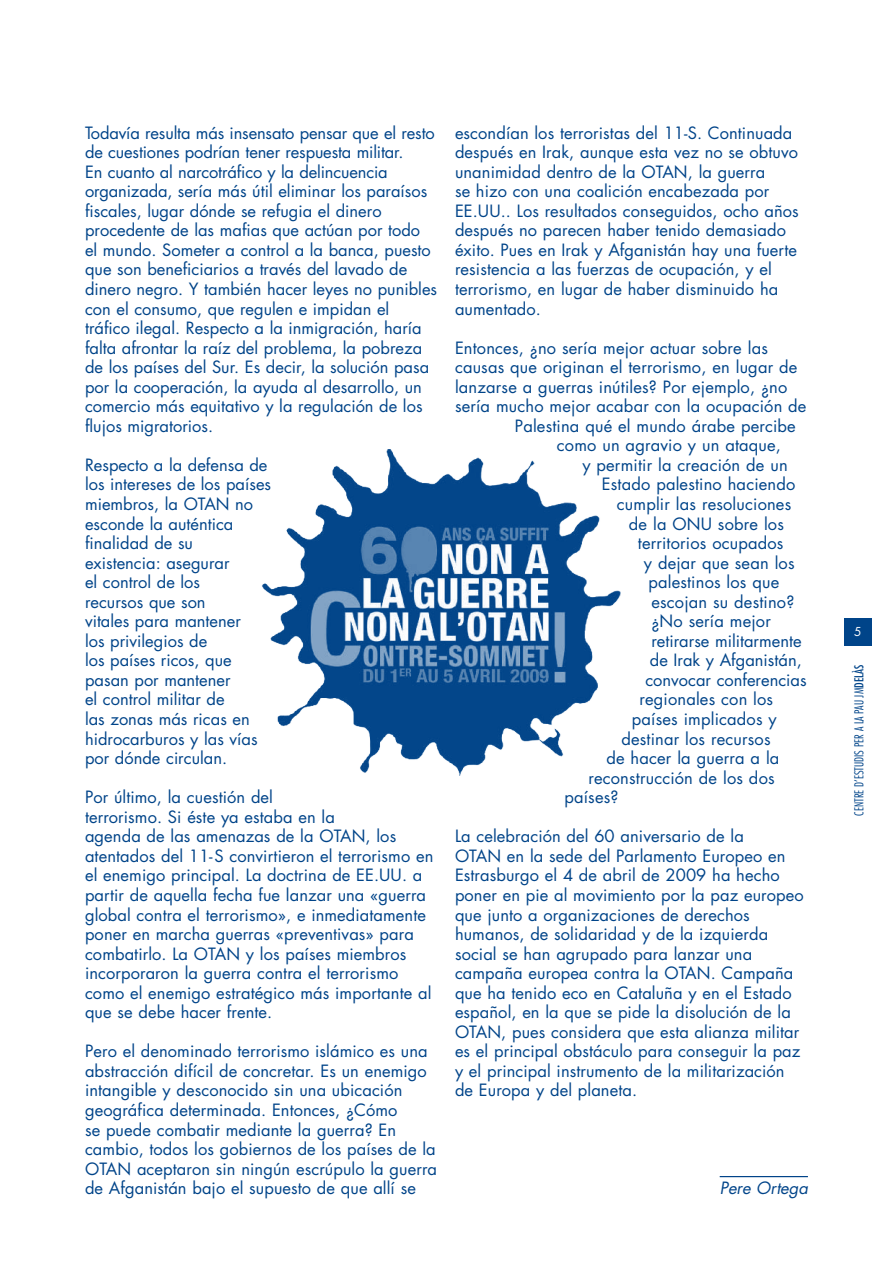
<style>
.page{position:relative;width:893px;height:1263px;background:#fff}
.page>*{position:absolute;margin:0;border:0;box-sizing:border-box;transform-origin:0 0}
.t1{font:16.5px/19.5px "Futura";letter-spacing:.005em;color:#004489}
.t2{font:italic 16.5px "Futura";color:#004489}
.t3{font:300 condensed 12px "Futura";color:#004489}
.s1{font-weight:400}
</style>
<div class="page">
<div style="left:844px;top:618px;width:28px;height:28px;background:#004489"></div>
<hr style="left:720px;top:1176px;width:88px;height:1px;background:#004489">
<img style="left:262px;top:450px;width:359px;height:326px">
<p class="t1" style="left:85px;top:123px;width:354px">Todavía resulta más insensato pensar que el resto de cuestiones podrían tener respuesta militar.<br>En cuanto al narcotráfico y la delincuencia organizada, sería más útil eliminar los paraísos fiscales, lugar dónde se refugia el dinero procedente de las mafias que actúan por todo<br>el mundo. Someter a control a la banca, puesto que son beneficiarios a través del lavado de dinero negro. Y también hacer leyes no punibles con el consumo, que regulen e impidan el tráfico ilegal. Respecto a la inmigración, haría falta afrontar la raíz del problema, la pobreza de los países del Sur. Es decir, la solución pasa por la cooperación, la ayuda al desarrollo, un comercio más equitativo y la regulación de los flujos migratorios.</p>
<p class="t1" style="left:85px;top:455px;width:188px">Respecto a la defensa de los intereses de los países miembros, la OTAN no esconde la auténtica finalidad de su existencia: asegurar<br>el control de los<br>recursos que son<br>vitales para mantener<br>los privilegios de<br>los países ricos, que pasan por mantener<br>el control militar de<br>las zonas más ricas en hidrocarburos y las vías por dónde circulan.</p>
<p class="t1" style="left:85px;top:788px;width:350px">Por último, la cuestión del<br>terrorismo. Si éste ya estaba en la<br>agenda de las amenazas de la OTAN, los atentados del 11-S convirtieron el terrorismo en el enemigo principal. La doctrina de EE.UU. a partir de aquella fecha fue lanzar una «guerra global contra el terrorismo», e inmediatamente poner en marcha guerras «preventivas» para combatirlo. La OTAN y los países miembros incorporaron la guerra contra el terrorismo como el enemigo estratégico más importante al que se debe hacer frente.</p>
<p class="t1" style="left:85px;top:1042px;width:354px">Pero el denominado terrorismo islámico es una abstracción difícil de concretar. Es un enemigo intangible y desconocido sin una ubicación geográfica determinada. Entonces, ¿Cómo<br>se puede combatir mediante la guerra? En cambio, todos los gobiernos de los países de la OTAN aceptaron sin ningún escrúpulo la guerra de Afganistán bajo el supuesto de que allí se</p>
<p class="t1" style="left:455px;top:123px;width:345px">escondían los terroristas del 11-S. Continuada después en Irak, aunque esta vez no se obtuvo unanimidad dentro de la OTAN, la guerra<br>se hizo con una coalición encabezada por EE.UU.. Los resultados conseguidos, ocho años después no parecen haber tenido demasiado éxito. Pues en Irak y Afganistán hay una fuerte resistencia a las fuerzas de ocupación, y el terrorismo, en lugar de haber disminuido ha aumentado.</p>
<p class="t1" style="left:455px;top:338px;width:314px">Entonces, ¿no sería mejor actuar sobre las</p>
<p class="t1" style="left:455px;top:357px;width:344px">causas que originan el terrorismo, en lugar de</p>
<p class="t1" style="left:455px;top:377px;width:334px">lanzarse a guerras inútiles? Por ejemplo, ¿no</p>
<p class="t1" style="left:455px;top:397px;width:353px">sería mucho mejor acabar con la ocupación de</p>
<p class="t1" style="left:515px;top:416px;width:282px">Palestina qué el mundo árabe percibe</p>
<p class="t1" style="left:557px;top:436px;width:226px">como un agravio y un ataque,</p>
<p class="t1" style="left:582px;top:455px;width:207px">y permitir la creación de un</p>
<p class="t1" style="left:602px;top:475px;width:195px">Estado palestino haciendo</p>
<p class="t1" style="left:617px;top:494px;width:176px">cumplir las resoluciones</p>
<p class="t1" style="left:629px;top:514px;width:157px">de la ONU sobre los</p>
<p class="t1" style="left:638px;top:533px;width:147px">territorios ocupados</p>
<p class="t1" style="left:644px;top:553px;width:152px">y dejar que sean los</p>
<p class="t1" style="left:648px;top:572px;width:132px">palestinos los que</p>
<p class="t1" style="left:651px;top:592px;width:145px">escojan su destino?</p>
<p class="t1" style="left:651px;top:612px;width:121px">¿No sería mejor</p>
<p class="t1" style="left:651px;top:631px;width:152px">retirarse militarmente</p>
<p class="t1" style="left:650px;top:651px;width:153px">de Irak y Afganistán,</p>
<p class="t1" style="left:645px;top:670px;width:163px">convocar conferencias</p>
<p class="t1" style="left:639px;top:690px;width:135px">regionales con los</p>
<p class="t1" style="left:632px;top:709px;width:146px">países implicados y</p>
<p class="t1" style="left:621px;top:729px;width:151px">destinar los recursos</p>
<p class="t1" style="left:606px;top:748px;width:175px">de hacer la guerra a la</p>
<p class="t1" style="left:588px;top:768px;width:188px">reconstrucción de los dos</p>
<p class="t1" style="left:564px;top:788px;width:56px">países?</p>
<p class="t1" style="left:455px;top:827px;width:350px">La celebración del 60 aniversario de la<br>OTAN en la sede del Parlamento Europeo en Estrasburgo el 4 de abril de 2009 ha hecho poner en pie al movimiento por la paz europeo que junto a organizaciones de derechos humanos, de solidaridad y de la izquierda social se han agrupado para lanzar una campaña europea contra la OTAN. Campaña que ha tenido eco en Cataluña y en el Estado español, en la que se pide la disolución de la OTAN, pues considera que esta alianza militar es el principal obstáculo para conseguir la paz y el principal instrumento de la militarización de Europa y del planeta.</p>
<p class="t2" style="left:720px;top:1177px;width:90px">Pere Ortega</p>
<p class="t3" style="left:852px;top:816px;width:153px;rotate:-90deg">CENTRE D’ESTUDIS PER A LA PAU JM<span class="s1">DELÀS</span></p>
</div>
